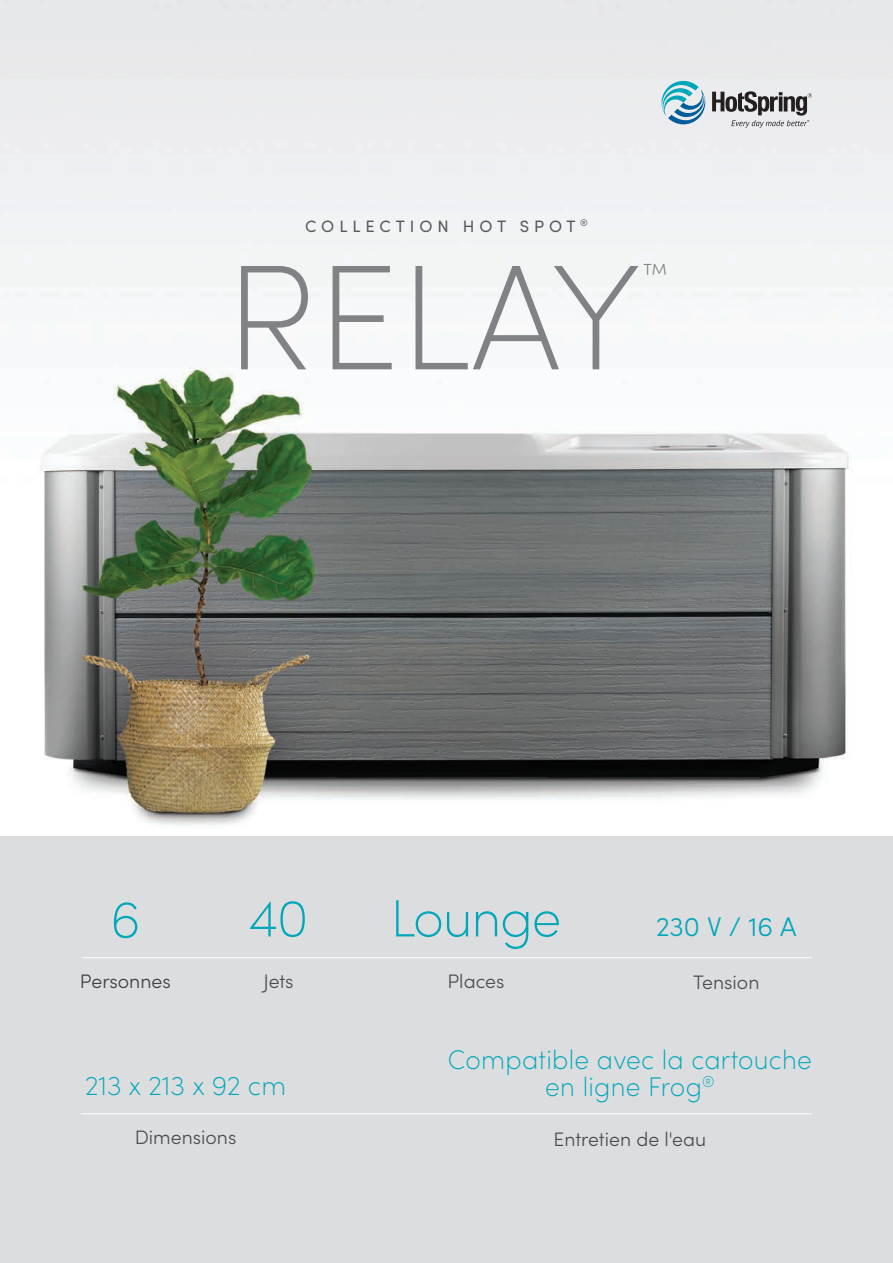
<style>
.page{position:relative;width:893px;height:1263px;background:#fff}
.page>*{position:absolute;margin:0;border:0;box-sizing:border-box;transform-origin:0 0}
.t1{font:200 150px "Sofia Pro";color:#808285}
.t2{font:200 52.5px "Sofia Pro";letter-spacing:-.02em;color:#00a7ba}
.t3{font:200 27px/27px "Sofia Pro";letter-spacing:.01em;color:#00a7ba;text-align:center}
.t4{font:300 27px "Sofia Pro";color:#00a7ba}
.t5{font:200 26.25px "Sofia Pro";color:#808285}
.t6{font:300 19.5px "Sofia Pro";color:#4b4c4d}
.t7{font:300 19.5px "Sofia Pro";color:#3e3e3f}
.t8{font:16.5px "Sofia Pro";letter-spacing:.3em;color:#57585a}
</style>
<div class="page">
<img style="left:0;top:0;width:893px;height:837px">
<svg style="left:657px;top:75px;width:155px;height:56px;background:#bbc6cb"></svg>
<div style="left:0;top:837px;width:893px;height:426px;background:#dcdddf"></div>
<hr style="left:83px;top:957px;width:729px;height:1px;background:#fff">
<hr style="left:81px;top:1113px;width:731px;height:1px;background:#fff">
<p class="t8" style="left:305px;top:214px;width:284px">COLLECTION HOT SPOT <sup>®</sup></p>
<p class="t1" style="left:225px;top:209px;width:416px">RELAY</p>
<p class="t5" style="left:643px;top:254px;width:27px">™</p>
<p class="t2" style="left:110px;top:881px;width:32px">6</p>
<p class="t7" style="left:80px;top:967px;width:92px">Personnes</p>
<p class="t2" style="left:249px;top:880px;width:61px">40</p>
<p class="t6" style="left:263px;top:967px;width:32px">Jets</p>
<p class="t2" style="left:391px;top:880px;width:172px">Lounge</p>
<p class="t6" style="left:447px;top:967px;width:58px">Places</p>
<p class="t4" style="left:656px;top:907px;width:142px">230 V / 16 A</p>
<p class="t6" style="left:693px;top:968px;width:68px">Tension</p>
<p class="t3" style="left:85px;top:1071px;width:202px">213 x 213 x 92 cm</p>
<p class="t6" style="left:135px;top:1123px;width:103px">Dimensions</p>
<p class="t3" style="left:448px;top:1044px;width:366px">Compatible avec la cartouche en ligne Frog<sup>®</sup></p>
<p class="t6" style="left:554px;top:1125px;width:154px">Entretien de l'eau</p>
</div>
